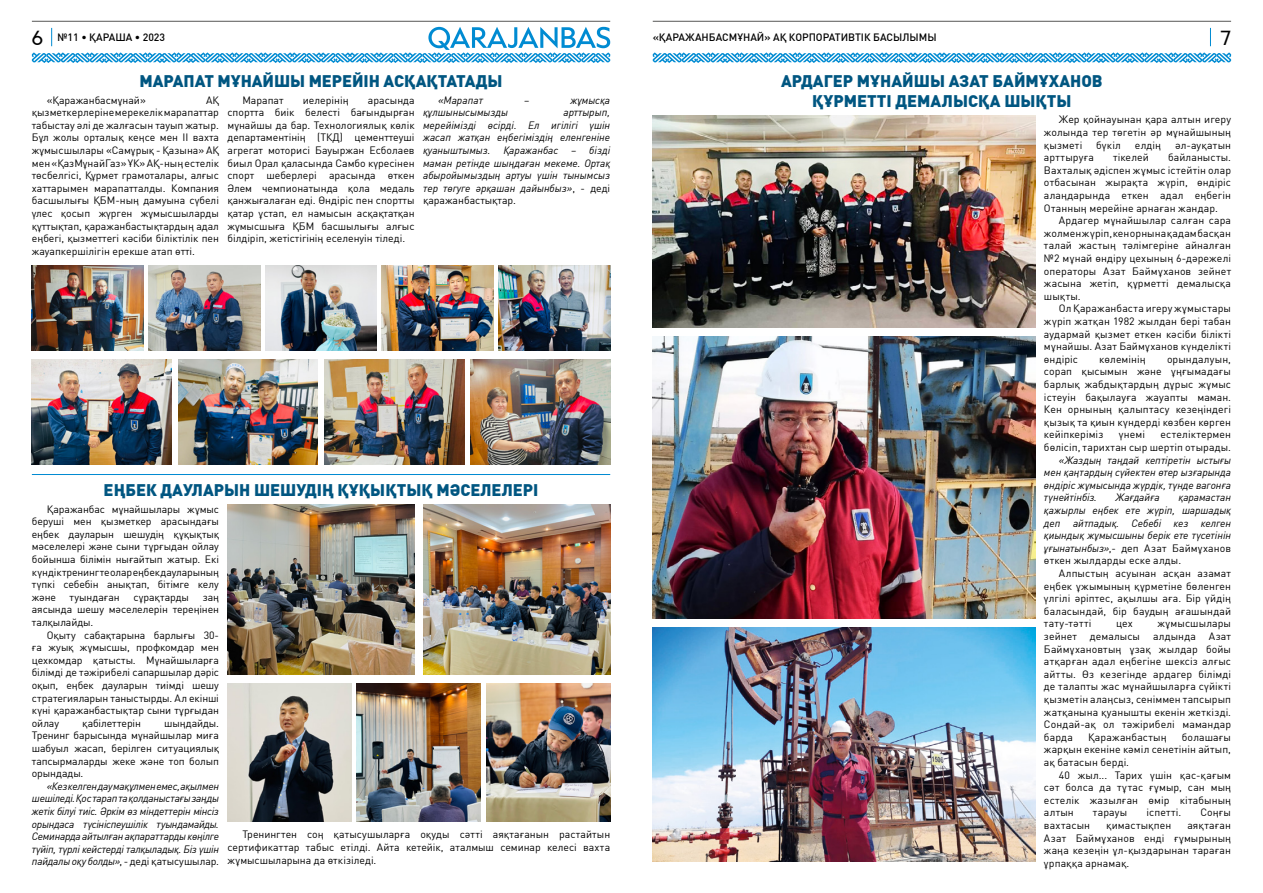
<style>
.page{position:relative;width:1263px;height:893px;background:#fff}
.page>*{position:absolute;margin:0;border:0;box-sizing:border-box;transform-origin:0 0}
.t1{font:17.25px "Capitana";color:#000}
.t2{font:900 16.5px/19.8px "FF Din Pro";color:#005681;text-align:center}
.t3{font:10.5px/12.6px "FF Din Pro";letter-spacing:.005em;color:#000;text-align:justify}
.t4{font:italic 10.5px/12.6px "FF Din Pro";letter-spacing:-.005em;color:#000;text-align:justify}
.t5{font:500 10.5px "FF Din Pro";color:#000}
.s1{font-family:"Capitana";font-weight:400;font-size:17.25px}
.s2{font-style:normal}
</style>
<div class="page">
<hr style="left:32px;top:21px;width:578px;height:1px;background:#575756">
<hr style="left:653px;top:21px;width:578px;height:1px;background:#575756">
<svg style="left:1210px;top:28px;width:1px;height:18px"></svg>
<svg style="left:653px;top:52px;width:578px;height:11px"></svg>
<svg style="left:32px;top:27px;width:578px;height:36px"></svg>
<hr style="left:32px;top:474px;width:578px;height:1px;background:#008bd2">
<img style="left:32px;top:266px;width:111px;height:85px">
<img style="left:149px;top:266px;width:111px;height:85px">
<img style="left:382px;top:266px;width:111px;height:85px">
<img style="left:499px;top:266px;width:111px;height:85px">
<img style="left:324px;top:359px;width:140px;height:105px">
<img style="left:178px;top:359px;width:140px;height:105px">
<img style="left:32px;top:359px;width:140px;height:105px">
<img style="left:470px;top:359px;width:140px;height:105px">
<img style="left:265px;top:266px;width:112px;height:85px">
<img style="left:357px;top:683px;width:124px;height:138px">
<img style="left:227px;top:683px;width:124px;height:138px">
<img style="left:423px;top:504px;width:187px;height:171px">
<img style="left:486px;top:683px;width:124px;height:138px">
<img style="left:227px;top:504px;width:188px;height:171px">
<img style="left:653px;top:336px;width:382px;height:283px">
<img style="left:653px;top:115px;width:382px;height:213px">
<img style="left:653px;top:627px;width:382px;height:234px">
<p class="t5" style="left:32px;top:29px;width:135px"><span class="s1">6</span> №11 • ҚАРАША • 2023</p>
<p class="t5" style="left:653px;top:29px;width:285px">«ҚАРАЖАНБАСМҰНАЙ» АҚ КОРПОРАТИВТІК БАСЫЛЫМЫ</p>
<h1 class="t1" style="left:1221px;top:25px;width:12px">7</h1>
<h2 class="t2" style="left:140px;top:69px;width:365px">МАРАПАТ МҰНАЙШЫ МЕРЕЙІН АСҚАҚТАТАДЫ</h2>
<p class="t3" style="left:47px;top:92px;width:101px">«Қаражанбасмұнай»</p>
<h2 class="t2" style="left:781px;top:69px;width:323px">АРДАГЕР МҰНАЙШЫ АЗАТ БАЙМҰХАНОВ<br>ҚҰРМЕТТІ ДЕМАЛЫСҚА ШЫҚТЫ</h2>
<p class="t3" style="left:242px;top:92px;width:43px">Марапат</p>
<p class="t3" style="left:303px;top:92px;width:47px">иелерінің</p>
<p class="t3" style="left:227px;top:92px;width:189px;text-indent:140px">арасында спортта биік белесті бағындырған мұнайшы да бар. Технологиялық көлік департаментінің (ТКД) цементтеуші агрегат моторисі Бауыржан Есболаев биыл Орал қаласында Самбо күресінен спорт шеберлері арасында өткен Әлем чемпионатында қола медаль қанжығалаған еді. Өндіріс пен спортты қатар ұстап, ел намысын асқақтатқан жұмысшыға ҚБМ басшылығы алғыс білдіріп, жетістігінің еселенуін тіледі.</p>
<p class="t4" style="left:438px;top:92px;width:47px">«Марапат</p>
<p class="t4" style="left:524px;top:92px;width:7px">–</p>
<p class="t4" style="left:570px;top:92px;width:41px">жұмысқа</p>
<p class="t3" style="left:32px;top:92px;width:189px;text-indent:174px">АҚ қызметкерлеріне мерекелік марапаттар табыстау әлі де жалғасын тауып жатыр.<br>Бұл жолы орталық кеңсе мен ІІ вахта жұмысшылары «Самұрық - Қазына» АҚ мен «ҚазМұнайГаз» ҰК» АҚ-ның естелік төсбелгісі, Құрмет грамоталары, алғыс хаттарымен марапатталды. Компания басшылығы ҚБМ-ның дамуына сүбелі үлес қосып жүрген жұмысшыларды құттықтап, қаражанбастықтардың адал еңбегі, қызметтегі кәсіби біліктілік пен жауапкершілігін ерекше атап өтті.</p>
<p class="t4" style="left:423px;top:105px;width:189px;text-indent:140px">арттырып, мерейімізді өсірді. Ел игілігі үшін жасап жатқан еңбегіміздің еленгеніне қуаныштымыз. Қаражанбас – бізді маман ретінде шыңдаған мекеме. Ортақ абыройымыздың артуы үшін тынымсыз тер төгуге әрқашан дайынбыз»<span class="s2">, - деді қаражанбастықтар.</span></p>
<p class="t4" style="left:423px;top:105px;width:87px">құлшынысымызды</p>
<p class="t3" style="left:1044px;top:112px;width:189px;text-indent:15px">Жер қойнауынан қара алтын игеру жолында тер төгетін әр мұнайшының қызметі</p>
<p class="t3" style="left:1096px;top:137px;width:26px">бүкіл</p>
<p class="t3" style="left:1135px;top:137px;width:28px">елдің</p>
<p class="t3" style="left:1175px;top:137px;width:58px">әл-ауқатын</p>
<p class="t3" style="left:1044px;top:150px;width:189px;text-indent:124px">байланысты.<br>Вахталық әдіспен жұмыс істейтін олар отбасынан жырақта жүріп, өндіріс алаңдарында еткен адал еңбегін Отанның мерейіне арнаған жандар.</p>
<p class="t3" style="left:1044px;top:213px;width:189px;text-indent:15px">Ардагер мұнайшылар салған сара жолмен жүріп, кен орнына қадам басқан талай жастың тәлімгеріне айналған №2 мұнай өндіру цехының 6-дәрежелі операторы Азат Баймұханов зейнет жасына жетіп, құрметті демалысқа шықты.</p>
<p class="t3" style="left:1044px;top:301px;width:189px;text-indent:15px">Ол Қаражанбаста игеру жұмыстары жүріп жатқан 1982 жылдан бері табан аудармай қызмет еткен кәсіби білікті мұнайшы. Азат Баймұханов күнделікті өндіріс</p>
<p class="t3" style="left:1044px;top:150px;width:51px">арттыруға</p>
<p class="t3" style="left:1113px;top:150px;width:37px">тікелей</p>
<p class="t3" style="left:1099px;top:352px;width:48px">көлемінің</p>
<p class="t3" style="left:1044px;top:352px;width:189px;text-indent:123px">орындалуын, сорап қысымын және ұңғымадағы барлық жабдықтардың дұрыс жұмыс істеуін бақылауға жауапты маман.<br>Кен орнының қалыптасу кезеңіндегі қызық та қиын күндерді көзбен көрген кейіпкеріміз</p>
<p class="t3" style="left:1044px;top:427px;width:189px;text-align:right">естеліктермен<br>бөлісіп, тарихтан сыр шертіп отырады.</p>
<p class="t4" style="left:1044px;top:452px;width:189px;text-indent:15px">«Жаздың таңдай кептіретін ыстығы мен қаңтардың сүйектен өтер ызғарында өндіріс жұмысында жүрдік, түнде вагонға түнейтінбіз.</p>
<p class="t3" style="left:1119px;top:427px;width:28px">үнемі</p>
<h2 class="t2" style="left:104px;top:478px;width:436px">ЕҢБЕК ДАУЛАРЫН ШЕШУДІҢ ҚҰҚЫҚТЫҚ МӘСЕЛЕЛЕРІ</h2>
<p class="t4" style="left:1115px;top:490px;width:46px">Жағдайға</p>
<p class="t4" style="left:1044px;top:490px;width:189px;text-indent:134px">қарамастан қажырлы еңбек ете жүріп, шаршадық деп айтпадық. Себебі кез келген қиындық жұмысшыны берік ете түсетінін ұғынатынбыз»<span class="s2">,- деп Азат Баймұханов өткен жылдарды еске алды.</span></p>
<p class="t3" style="left:1044px;top:566px;width:189px;text-indent:15px">Алпыстың асуынан асқан азамат еңбек ұжымының құрметіне бөленген үлгілі әріптес, ақылшы аға. Бір үйдің баласындай, бір баудың ағашындай тату-тәтті</p>
<p class="t3" style="left:32px;top:501px;width:189px;text-indent:15px">Қаражанбас мұнайшылары жұмыс беруші мен қызметкер арасындағы еңбек дауларын шешудің құқықтық мәселелері және сыни тұрғыдан ойлау бойынша білімін нығайтып жатыр. Екі күндік тренингте олар еңбек дауларының түпкі себебін анықтап, бітімге келу және</p>
<p class="t3" style="left:32px;top:590px;width:189px;text-indent:171px">заң аясында шешу мәселелерін тереңінен талқылайды.</p>
<p class="t3" style="left:32px;top:627px;width:189px;text-indent:15px">Оқыту сабақтарына барлығы 30- ға жуық жұмысшы, профкомдар мен цехкомдар қатысты. Мұнайшыларға білімді де тәжірибелі сапаршылар дәріс оқып, еңбек дауларын тиімді шешу стратегияларын таныстырды. Ал екінші күні қаражанбастықтар сыни тұрғыдан ойлау</p>
<p class="t3" style="left:70px;top:590px;width:52px">туындаған</p>
<p class="t3" style="left:133px;top:590px;width:57px">сұрақтарды</p>
<p class="t3" style="left:1044px;top:616px;width:189px;text-indent:113px">жұмысшылары зейнет демалысы алдында Азат Баймұхановтың ұзақ жылдар бойы атқарған адал еңбегіне шексіз алғыс айтты. Өз кезегінде ардагер білімді де талапты жас мұнайшыларға сүйікті қызметін алаңсыз, сеніммен тапсырып жатқанына қуанышты екенін жеткізді.<br>Сондай-ақ ол тәжірибелі мамандар барда</p>
<p class="t3" style="left:1116px;top:616px;width:18px">цех</p>
<p class="t3" style="left:82px;top:716px;width:60px">қабілеттерін</p>
<p class="t3" style="left:32px;top:716px;width:189px;text-indent:132px">шыңдайды.<br>Тренинг барысында мұнайшылар миға шабуыл жасап, берілген ситуациялық тапсырмаларды жеке және топ болып орындады.</p>
<p class="t4" style="left:32px;top:779px;width:189px;text-indent:15px">«Кез келген дау мақұлмен емес, ақылмен шешіледі. Қос тарап та қолданыстағы заңды жетік білуі тиіс. Әркім өз міндеттерін мінсіз орындаса түсініспеушілік туындамайды.<br>Семинарда айтылған ақпараттарды көңілге түйіп, түрлі кейстерді талқыладық. Біз үшін пайдалы оқу болды»<span class="s2">, - деді қатысушылар.</span></p>
<p class="t3" style="left:1044px;top:730px;width:189px;text-indent:138px">болашағы жарқын екеніне кәміл сенетінін айтып, ақ батасын берді.</p>
<p class="t3" style="left:1044px;top:767px;width:189px;text-indent:15px">40 жыл... Тарих үшін қас-қағым сәт болса да тұтас ғұмыр, сан мың естелік жазылған өмір кітабының алтын</p>
<p class="t3" style="left:1088px;top:730px;width:80px">Қаражанбастың</p>
<p class="t3" style="left:1093px;top:805px;width:36px">тарауы</p>
<p class="t3" style="left:1146px;top:805px;width:36px">іспетті.</p>
<p class="t3" style="left:1200px;top:805px;width:32px">Соңғы</p>
<p class="t3" style="left:1044px;top:818px;width:189px;text-indent:143px">аяқтаған Азат Баймұханов енді ғұмырының жаңа кезеңін ұл-қыздарынан тараған ұрпаққа арнамақ.</p>
<p class="t3" style="left:1044px;top:818px;width:48px">вахтасын</p>
<p class="t3" style="left:1106px;top:818px;width:66px">қимастықпен</p>
<p class="t3" style="left:227px;top:827px;width:384px;text-indent:15px">Тренингтен соң қатысушыларға оқуды сәтті аяқтағанын растайтын сертификаттар табыс етілді. Айта кетейік, аталмыш семинар келесі вахта жұмысшыларына да өткізіледі.</p>
</div>
